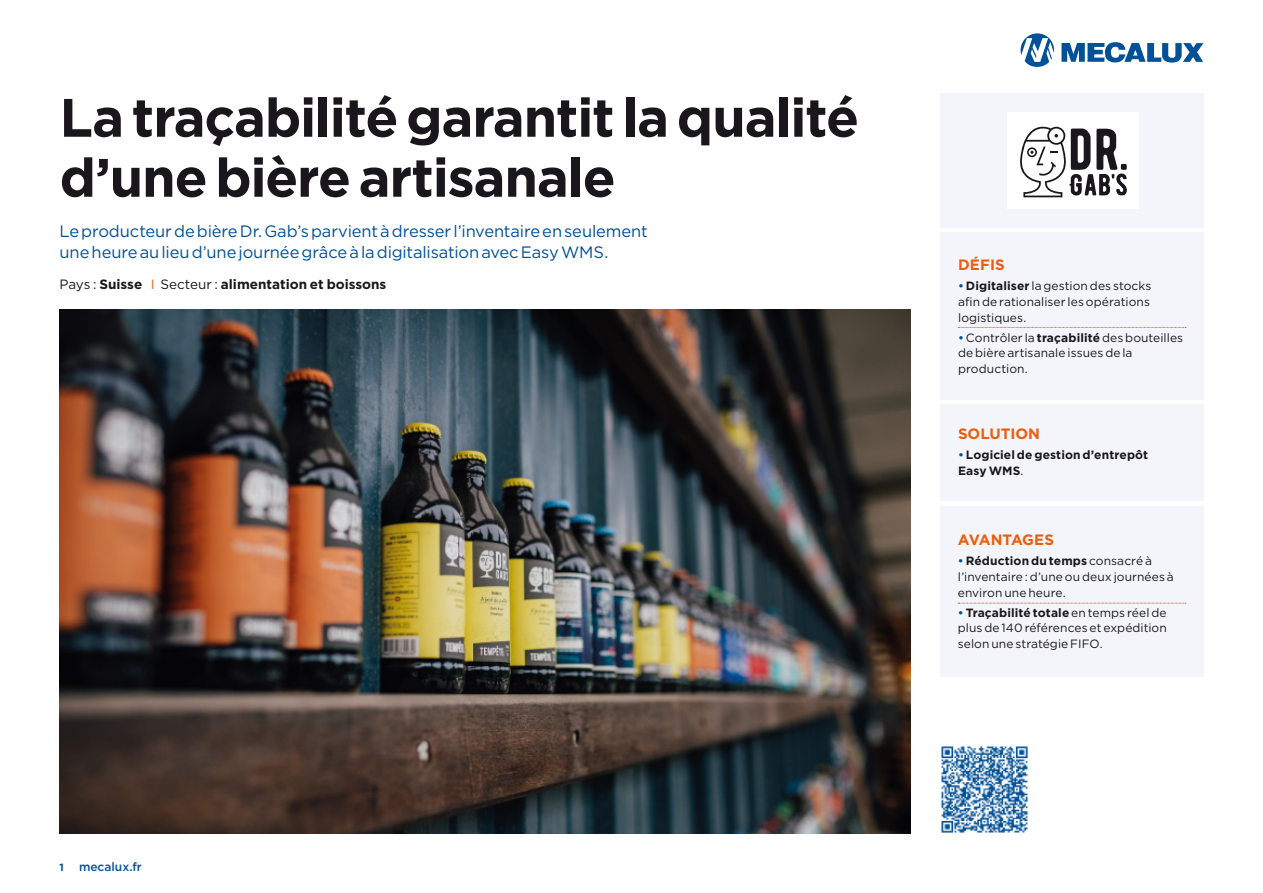
<style>
.page{position:relative;width:1263px;height:893px;background:#fff}
.page>*{position:absolute;margin:0;border:0;box-sizing:border-box;transform-origin:0 0}
.t1{font:700 54px/60px "Gotham";letter-spacing:-.025em;color:#1a171c}
.t2{font:16.5px/21px "Gotham";letter-spacing:-.01em;color:#005198}
.t3{font:700 15px "Gotham";color:#e95e0f}
.t4{font:700 15px "Gotham";letter-spacing:-.025em;color:#e95e0f}
.t5{font:700 13.5px "Gotham";color:#1a171c}
.t6{font:12px/15.8px "Gotham";letter-spacing:.005em;color:#1a171c;text-align:justify}
.t7{font:700 12px/15.8px "Gotham";letter-spacing:.01em;color:#1a171c}
.t8{font:500 12px "Gotham";color:#005198}
.t9{font:700 10.5px "Gotham";color:#005198}
.s1{font-weight:400}
.s2{font-weight:400;color:#e95e0f}
.s3{font-weight:500;color:#005198}
.s4{font-weight:700}
</style>
<div class="page">
<svg style="left:1020px;top:33px;width:34px;height:34px"></svg>
<svg style="left:1061px;top:42px;width:142px;height:21px"></svg>
<div style="left:940px;top:94px;width:263px;height:134px;background:#f4f5fa"></div>
<img style="left:60px;top:309px;width:850px;height:525px">
<div style="left:940px;top:405px;width:263px;height:96px;background:#f4f5fa"></div>
<div style="left:940px;top:233px;width:263px;height:167px;background:#f4f5fa"></div>
<svg style="left:958px;top:327px;width:228px;height:1px"></svg>
<div style="left:940px;top:506px;width:263px;height:170px;background:#f4f5fa"></div>
<svg style="left:958px;top:603px;width:228px;height:1px"></svg>
<img style="left:941px;top:746px;width:87px;height:87px">
<div style="left:1007px;top:113px;width:132px;height:96px;background:#fff"></div>
<svg style="left:1020px;top:127px;width:107px;height:70px"></svg>
<h1 class="t1" style="left:60px;top:87px;width:801px">La traçabilité garantit la qualité d’une bière artisanale</h1>
<h2 class="t2" style="left:60px;top:221px;width:590px">Le producteur de bière Dr. Gab’s parvient à dresser l’inventaire en seulement une heure au lieu d’une journée grâce à la digitalisation avec Easy WMS.</h2>
<p class="t5" style="left:60px;top:275px;width:328px"><span class="s1">Pays :</span> Suisse <span class="s2">I</span> <span class="s1">Secteur :</span> alimentation et boissons</p>
<p class="t9" style="left:60px;top:860px;width:6px">1</p>
<p class="t8" style="left:79px;top:859px;width:64px">mecalux.fr</p>
<p class="t3" style="left:958px;top:255px;width:48px">DÉFIS</p>
<p class="t6" style="left:958px;top:278px;width:195px"><span class="s3">•</span> <span class="s4">Digitaliser</span> la gestion des stocks afin de rationaliser les opérations logistiques.</p>
<p class="t6" style="left:958px;top:329px;width:226px;text-align:left"><span class="s3">•</span> Contrôler la <span class="s4">traçabilité</span> des bouteilles de bière artisanale issues de la production.</p>
<p class="t3" style="left:958px;top:424px;width:83px">SOLUTION</p>
<p class="t7" style="left:958px;top:447px;width:192px"><span class="s3">•</span> Logiciel de gestion d’entrepôt<br>Easy WMS<span class="s1">.</span></p>
<p class="t4" style="left:958px;top:530px;width:98px">AVANTAGES</p>
<p class="t6" style="left:958px;top:553px;width:217px;text-align:left"><span class="s3">•</span> <span class="s4">Réduction du temps</span> consacré à l’inventaire : d’une ou deux journées à environ une heure.</p>
<p class="t6" style="left:958px;top:604px;width:210px"><span class="s3">•</span><span class="s4">Traçabilité totale</span> en temps réel de plus de 140 références et expédition selon une stratégie FIFO.</p>
</div>
